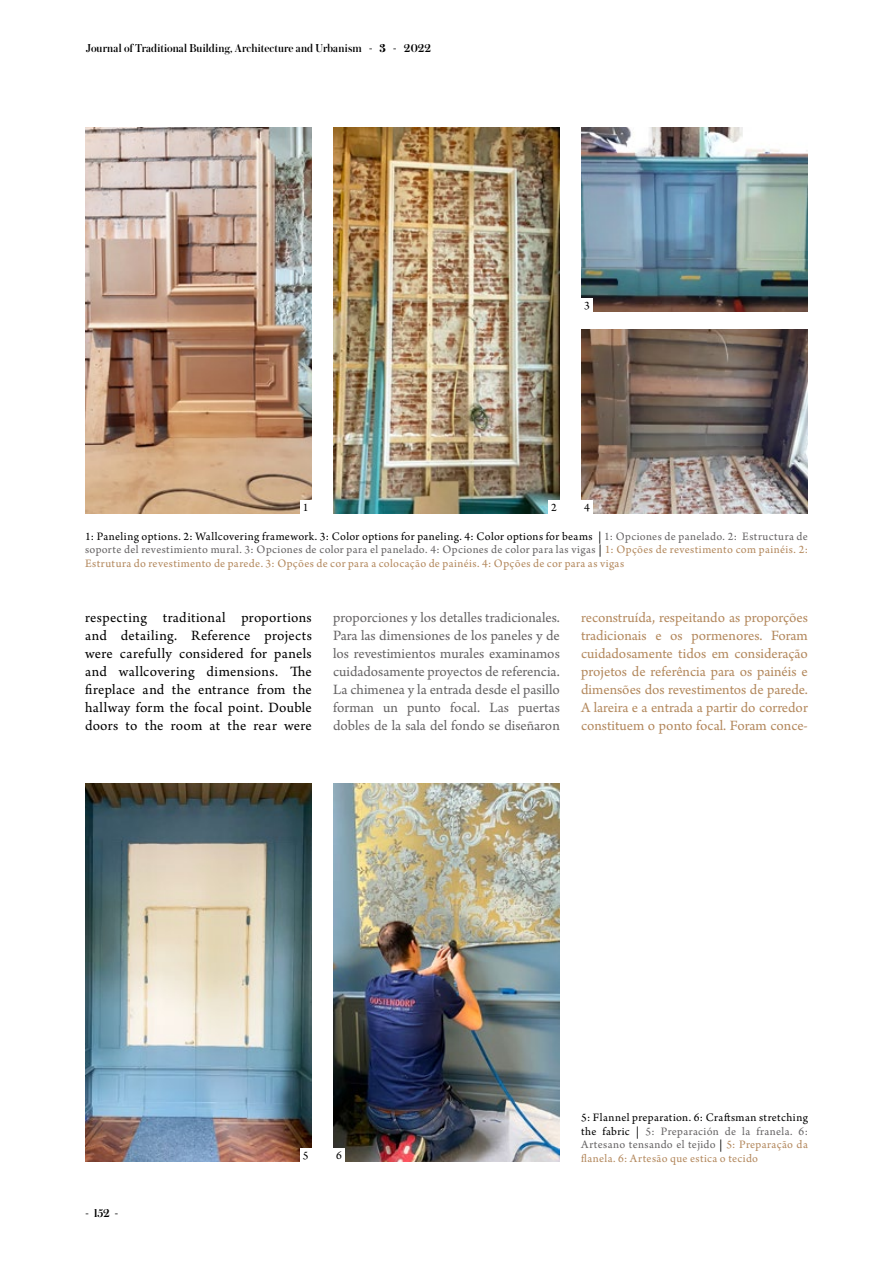
<style>
.page{position:relative;width:893px;height:1263px;background:#fff}
.page>*{position:absolute;margin:0;border:0;box-sizing:border-box;transform-origin:0 0}
.t1{font:15px/18px "Arno Pro";color:#666465;text-align:justify}
.t2{font:15px/18px "Arno Pro";color:#b3885d;text-align:justify}
.t3{font:15px/18px "Arno Pro";letter-spacing:.015em;color:#000;text-align:justify}
.t4{font:12px/13.5px "Arno Pro";letter-spacing:.03em;color:#b3885d;text-align:justify}
.t5{font:12px/13.5px "Arno Pro";letter-spacing:.03em;color:#000;text-align:justify}
.t6{font:500 12px "Austin";letter-spacing:.01em;color:#000}
.s1{font-weight:700}
.s2{color:#000}
.s3{color:#666465}
.s4{color:#b3885d}
</style>
<div class="page">
<img style="left:85px;top:128px;width:227px;height:386px">
<img style="left:581px;top:330px;width:227px;height:184px">
<img style="left:333px;top:128px;width:227px;height:386px">
<img style="left:85px;top:784px;width:227px;height:378px">
<img style="left:581px;top:128px;width:227px;height:183px">
<img style="left:333px;top:784px;width:227px;height:378px">
<div style="left:300px;top:500px;width:12px;height:14px;background:#fff"></div>
<div style="left:548px;top:500px;width:12px;height:14px;background:#fff"></div>
<div style="left:581px;top:298px;width:12px;height:13px;background:#fff"></div>
<div style="left:581px;top:500px;width:12px;height:14px;background:#fff"></div>
<div style="left:300px;top:1148px;width:12px;height:14px;background:#fff"></div>
<div style="left:333px;top:1148px;width:12px;height:14px;background:#fff"></div>
<p class="t6" style="left:86px;top:40px;width:347px">Journal of Traditional Building, Architecture and Urbanism - <span class="s1">3</span> - 2022</p>
<p class="t5" style="left:584px;top:299px;width:7px">3</p>
<p class="t5" style="left:303px;top:501px;width:7px">1</p>
<p class="t5" style="left:551px;top:501px;width:7px">2</p>
<p class="t5" style="left:584px;top:501px;width:7px">4</p>
<p class="t4" style="left:85px;top:530px;width:724px"><span class="s2">1: Paneling options. 2: Wallcovering framework. 3: Color options for paneling. 4: Color options for beams |</span> <span class="s3">1: Opciones de panelado. 2: Estructura de soporte del revestimiento mural. 3: Opciones de color para el panelado. 4: Opciones de color para las vigas</span> <span class="s2">|</span> 1: Opções de revestimento com painéis. 2:<br>Estrutura do revestimento de parede. 3: Opções de cor para a colocação de painéis. 4: Opções de cor para as vigas</p>
<p class="t3" style="left:85px;top:609px;width:228px">respecting traditional proportions and detailing. Reference projects were carefully considered for panels and wallcovering dimensions. The fireplace and the entrance from the hallway form the focal point. Double doors to the room at the rear were</p>
<p class="t1" style="left:333px;top:609px;width:228px">proporciones y los detalles tradicionales.<br>Para las dimensiones de los paneles y de los revestimientos murales examinamos cuidadosamente proyectos de referencia.<br>La chimenea y la entrada desde el pasillo forman un punto focal. Las puertas dobles de la sala del fondo se diseñaron</p>
<p class="t2" style="left:581px;top:609px;width:228px">reconstruída, respeitando as proporções tradicionais e os pormenores. Foram cuidadosamente tidos em consideração projetos de referência para os painéis e dimensões dos revestimentos de parede.<br>A lareira e a entrada a partir do corredor constituem o ponto focal. Foram conce-</p>
<p class="t6" style="left:85px;top:1205px;width:35px">- 152 -</p>
<p class="t5" style="left:303px;top:1149px;width:7px">5</p>
<p class="t5" style="left:336px;top:1149px;width:7px">6</p>
<p class="t5" style="left:581px;top:1112px;width:228px">5: Flannel preparation. 6: Craftsman stretching the fabric | <span class="s3">5: Preparación de la franela. 6:<br>Artesano tensando el tejido</span> | <span class="s4">5: Preparação da flanela. 6: Artesão que estica o tecido</span></p>
</div>
